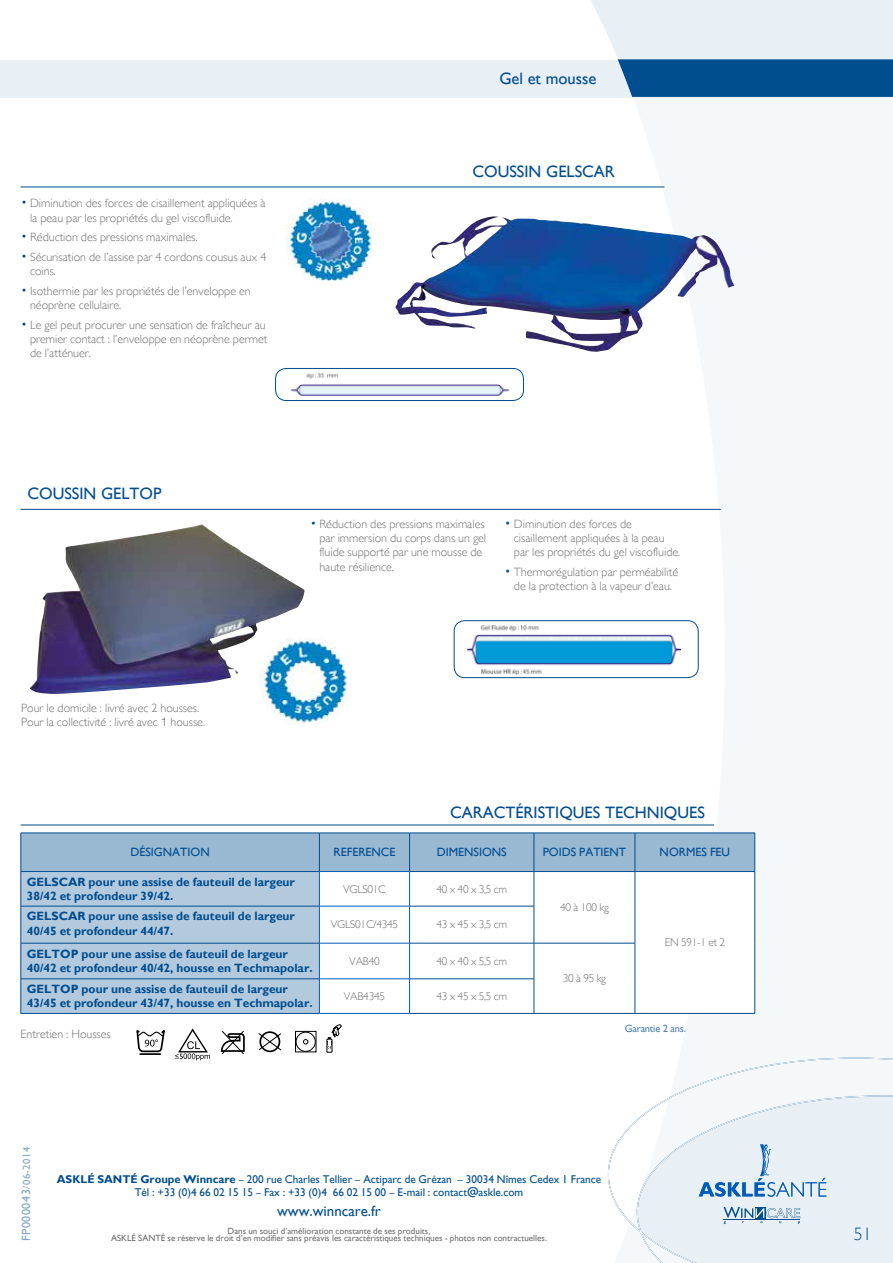
<style>
.page{position:relative;width:893px;height:1263px;background:#fff}
.page>*{position:absolute;margin:0;border:0;box-sizing:border-box;transform-origin:0 0}
.t1{font:300 18px "Gill Sans";color:#004d8f}
.t2{font:16.5px "Gill Sans";color:#004d8f}
.t3{font:15px "Gill Sans";color:#004d8f}
.t4{font:300 12px/14.4px "Gill Sans";color:#706f6f}
.t5{font:700 12px/14.4px "Gill Sans";color:#004d8f}
.t6{font:12px "Gill Sans";color:#004d8f}
.t7{font:12px "Gill Sans";letter-spacing:.05em;color:#80a6c7}
.t8{font:11.25px/13.5px "Gill Sans";color:#004d8f;text-align:center}
.t9{font:300 11.25px "Gill Sans";letter-spacing:-.02em;color:#706f6f}
.t10{font:10.5px "Gill Sans";letter-spacing:-.02em;color:#4d82b1}
.t11{font:9px/7.5px "Gill Sans";color:#706f6f;text-align:center}
.s1{color:#004d8f}
.s2{font-family:"Helvetica Neue"}
.s3{font-size:10.5px}
.s4{font-weight:700}
</style>
<div class="page">
<svg style="left:586px;top:97px;width:307px;height:1080px;fill:#f5f8fb"></svg>
<svg style="left:608px;top:1058px;width:285px;height:172px"></svg>
<div style="left:0;top:60px;width:893px;height:37px;background:#e8eff5"></div>
<svg style="left:591px;top:0;width:302px;height:97px;background:#99b7d2"></svg>
<svg style="left:637px;top:1095px;width:256px;height:168px"></svg>
<hr style="left:21px;top:825px;width:693px;height:1px;background:#004d8f">
<hr style="left:20px;top:187px;width:644px;height:1px;background:#004d8f">
<img style="left:395px;top:219px;width:211px;height:133px">
<div style="left:275px;top:368px;width:249px;height:33px;border:1px solid #004d8f;border-radius:11px"></div>
<img style="left:290px;top:373px;width:220px;height:23px">
<img style="left:285px;top:199px;width:88px;height:81px">
<svg style="left:326px;top:1024px;width:16px;height:29px"></svg>
<svg style="left:220px;top:1030px;width:25px;height:25px"></svg>
<div style="left:259px;top:1031px;width:21px;height:21px;border:2px solid #000;border-radius:50%"></div>
<svg style="left:258px;top:1032px;width:24px;height:19px"></svg>
<svg style="left:295px;top:1031px;width:22px;height:21px"></svg>
<svg style="left:136px;top:1030px;width:29px;height:25px"></svg>
<svg style="left:175px;top:1028px;width:35px;height:32px"></svg>
<hr style="left:20px;top:509px;width:701px;height:1px;background:#004d8f">
<img style="left:262px;top:638px;width:85px;height:86px">
<img style="left:30px;top:524px;width:275px;height:170px">
<div style="left:454px;top:621px;width:244px;height:57px;background:#fff;border-radius:11px"></div>
<div style="left:454px;top:620px;width:244px;height:58px;border:1px solid #004d8f;border-radius:11px"></div>
<img style="left:467px;top:625px;width:214px;height:49px">
<svg style="left:22px;top:834px;width:732px;height:179px;background:#a7c2d8"></svg>
<svg style="left:320px;top:872px;width:434px;height:141px"></svg>
<hr style="left:320px;top:871px;width:89px;height:1px;background:#005cb9">
<hr style="left:409px;top:872px;width:1px;height:34px;background:#005cb9">
<hr style="left:319px;top:906px;width:91px;height:1px;background:#005cb9">
<hr style="left:409px;top:906px;width:1px;height:37px;background:#005cb9">
<hr style="left:319px;top:943px;width:91px;height:1px;background:#005cb9">
<hr style="left:319px;top:1013px;width:91px;height:1px;background:#005cb9">
<hr style="left:409px;top:943px;width:1px;height:36px;background:#005cb9">
<hr style="left:319px;top:978px;width:91px;height:1px;background:#005cb9">
<hr style="left:409px;top:979px;width:1px;height:34px;background:#005cb9">
<hr style="left:319px;top:872px;width:1px;height:34px;background:#005cb9">
<hr style="left:319px;top:906px;width:1px;height:37px;background:#005cb9">
<hr style="left:319px;top:943px;width:1px;height:36px;background:#005cb9">
<hr style="left:319px;top:979px;width:1px;height:34px;background:#005cb9">
<hr style="left:21px;top:833px;width:1px;height:38px;background:#004d8f">
<hr style="left:21px;top:833px;width:298px;height:1px;background:#004d8f">
<hr style="left:319px;top:833px;width:1px;height:38px;background:#004d8f">
<hr style="left:319px;top:833px;width:91px;height:1px;background:#004d8f">
<hr style="left:410px;top:833px;width:124px;height:1px;background:#004d8f">
<hr style="left:534px;top:833px;width:101px;height:1px;background:#004d8f">
<hr style="left:635px;top:833px;width:120px;height:1px;background:#004d8f">
<hr style="left:409px;top:833px;width:1px;height:38px;background:#004d8f">
<hr style="left:534px;top:833px;width:1px;height:38px;background:#004d8f">
<hr style="left:635px;top:833px;width:1px;height:38px;background:#004d8f">
<hr style="left:754px;top:833px;width:1px;height:38px;background:#004d8f">
<hr style="left:21px;top:872px;width:1px;height:34px;background:#004d8f">
<hr style="left:21px;top:871px;width:299px;height:1px;background:#004d8f">
<hr style="left:409px;top:871px;width:125px;height:1px;background:#004d8f">
<hr style="left:534px;top:872px;width:1px;height:34px;background:#004d8f">
<hr style="left:534px;top:871px;width:101px;height:1px;background:#004d8f">
<hr style="left:635px;top:871px;width:120px;height:1px;background:#004d8f">
<hr style="left:635px;top:872px;width:1px;height:34px;background:#004d8f">
<hr style="left:754px;top:872px;width:1px;height:34px;background:#004d8f">
<hr style="left:635px;top:906px;width:1px;height:37px;background:#004d8f">
<hr style="left:754px;top:906px;width:1px;height:37px;background:#004d8f">
<hr style="left:754px;top:943px;width:1px;height:36px;background:#004d8f">
<hr style="left:754px;top:979px;width:1px;height:34px;background:#004d8f">
<hr style="left:21px;top:906px;width:1px;height:37px;background:#004d8f">
<hr style="left:21px;top:906px;width:298px;height:1px;background:#004d8f">
<hr style="left:410px;top:906px;width:124px;height:1px;background:#004d8f">
<hr style="left:534px;top:906px;width:1px;height:37px;background:#004d8f">
<hr style="left:21px;top:943px;width:1px;height:36px;background:#004d8f">
<hr style="left:21px;top:943px;width:298px;height:1px;background:#004d8f">
<hr style="left:410px;top:943px;width:124px;height:1px;background:#004d8f">
<hr style="left:534px;top:943px;width:1px;height:36px;background:#004d8f">
<hr style="left:534px;top:943px;width:101px;height:1px;background:#004d8f">
<hr style="left:635px;top:943px;width:1px;height:36px;background:#004d8f">
<hr style="left:635px;top:979px;width:1px;height:34px;background:#004d8f">
<hr style="left:21px;top:979px;width:1px;height:34px;background:#004d8f">
<hr style="left:21px;top:978px;width:298px;height:1px;background:#004d8f">
<hr style="left:410px;top:978px;width:124px;height:1px;background:#004d8f">
<hr style="left:534px;top:979px;width:1px;height:34px;background:#004d8f">
<hr style="left:21px;top:1013px;width:298px;height:1px;background:#004d8f">
<hr style="left:410px;top:1013px;width:124px;height:1px;background:#004d8f">
<hr style="left:534px;top:1013px;width:101px;height:1px;background:#004d8f">
<hr style="left:635px;top:1013px;width:120px;height:1px;background:#004d8f">
<h2 class="t2" style="left:499px;top:69px;width:98px">Gel et mousse</h2>
<p class="t4" style="left:30px;top:196px;width:237px;text-indent:-9px"><span class="s1">•</span> Diminution des forces de cisaillement appliquées à la peau par les propriétés du gel viscofluide.</p>
<p class="t4" style="left:21px;top:230px;width:178px"><span class="s1">•</span> Réduction des pressions maximales.</p>
<p class="t4" style="left:30px;top:250px;width:238px;text-indent:-9px"><span class="s1">•</span> Sécurisation de l’assise par 4 cordons cousus aux 4 coins.</p>
<p class="t4" style="left:30px;top:284px;width:222px;text-indent:-9px"><span class="s1">•</span> Isothermie par les propriétés de l’enveloppe en néoprène cellulaire.</p>
<p class="t4" style="left:30px;top:317px;width:239px;text-indent:-9px"><span class="s1">•</span> Le gel peut procurer une sensation de fraîcheur au premier contact : l’enveloppe en néoprène permet de l’atténuer.</p>
<h2 class="t2" style="left:472px;top:162px;width:144px">COUSSIN GELSCAR</h2>
<h2 class="t2" style="left:27px;top:484px;width:136px">COUSSIN GELTOP</h2>
<p class="t4" style="left:21px;top:700px;width:186px">Pour le domicile : livré avec 2 housses.<br>Pour la collectivité : livré avec <span class="s2">1</span> housse.</p>
<p class="t4" style="left:319px;top:516px;width:168px;text-indent:-9px"><span class="s1">•</span> Réduction des pressions maximales par immersion du corps dans un gel fluide supporté par une mousse de haute résilience.</p>
<p class="t4" style="left:514px;top:516px;width:168px;text-indent:-9px"><span class="s1">•</span> Diminution des forces de cisaillement appliquées à la peau par les propriétés du gel viscofluide.</p>
<p class="t4" style="left:505px;top:565px;width:175px;text-align:center"><span class="s1">•</span> Thermorégulation par perméabilité de la protection à la vapeur d’eau.</p>
<h2 class="t2" style="left:450px;top:803px;width:256px">CARACTÉRISTIQUES TECHNIQUES</h2>
<p class="t6" style="left:130px;top:845px;width:81px">DÉSIGNATION</p>
<p class="t6" style="left:333px;top:845px;width:63px">REFERENCE</p>
<p class="t6" style="left:437px;top:845px;width:71px">DIMENSIONS</p>
<p class="t6" style="left:543px;top:845px;width:85px">POIDS PATIENT</p>
<p class="t6" style="left:660px;top:845px;width:72px">NORMES FEU</p>
<p class="t5" style="left:27px;top:874px;width:270px">GELSCAR pour une assise de fauteuil de largeur<br>38/42 et profondeur 39/42.</p>
<p class="t9" style="left:343px;top:882px;width:44px">VGLS01C</p>
<p class="t9" style="left:436px;top:882px;width:72px">40 x 40 x 3,5 cm</p>
<p class="t9" style="left:560px;top:901px;width:50px">40 à 100 kg</p>
<p class="t9" style="left:665px;top:936px;width:62px">EN 591-1 et 2</p>
<p class="t5" style="left:27px;top:909px;width:270px">GELSCAR pour une assise de fauteuil de largeur<br>40/45 et profondeur 44/47.</p>
<p class="t9" style="left:331px;top:918px;width:69px">VGLS01C/4345</p>
<p class="t9" style="left:436px;top:918px;width:72px">43 x 45 x 3,5 cm</p>
<p class="t5" style="left:27px;top:947px;width:287px">GELTOP pour une assise de fauteuil de largeur<br>40/42 et profondeur 40/42, housse en Techmapolar.</p>
<p class="t9" style="left:349px;top:954px;width:32px">VAB40</p>
<p class="t9" style="left:436px;top:954px;width:72px">40 x 40 x 5,5 cm</p>
<p class="t9" style="left:563px;top:972px;width:45px">30 à 95 kg</p>
<p class="t5" style="left:27px;top:982px;width:287px">GELTOP pour une assise de fauteuil de largeur<br>43/45 et profondeur 43/47, housse en Techmapolar.</p>
<p class="t9" style="left:344px;top:990px;width:43px">VAB4345</p>
<p class="t9" style="left:436px;top:990px;width:72px">43 x 45 x 5,5 cm</p>
<p class="t4" style="left:21px;top:1027px;width:92px">Entretien : Housses</p>
<p class="t10" style="left:625px;top:1022px;width:63px">Garantie 2 ans.</p>
<p class="t7" style="left:19px;top:1241px;width:96px;rotate:-90deg">FP000043<span class="s3">/06-2014</span></p>
<p class="t8" style="left:57px;top:1172px;width:546px"><span class="s4">ASKLÉ SANTÉ Groupe Winncare</span> – 200 rue Charles Tellier – Actiparc de Grézan – 30034 Nîmes Cedex 1 France<br>Tél : +33 (0)4 66 02 15 15 – Fax : +33 (0)4 66 02 15 00 – E-mail : contact@askle.com</p>
<p class="t3" style="left:277px;top:1202px;width:105px">www.winncare.fr</p>
<p class="t11" style="left:111px;top:1227px;width:437px">Dans un souci d’amélioration constante de ses produits,<br>ASKLÉ SANTÉ se réserve le droit d’en modifier sans préavis les caractéristiques techniques - photos non contractuelles.</p>
<h1 class="t1" style="left:854px;top:1224px;width:19px">51</h1>
</div>
